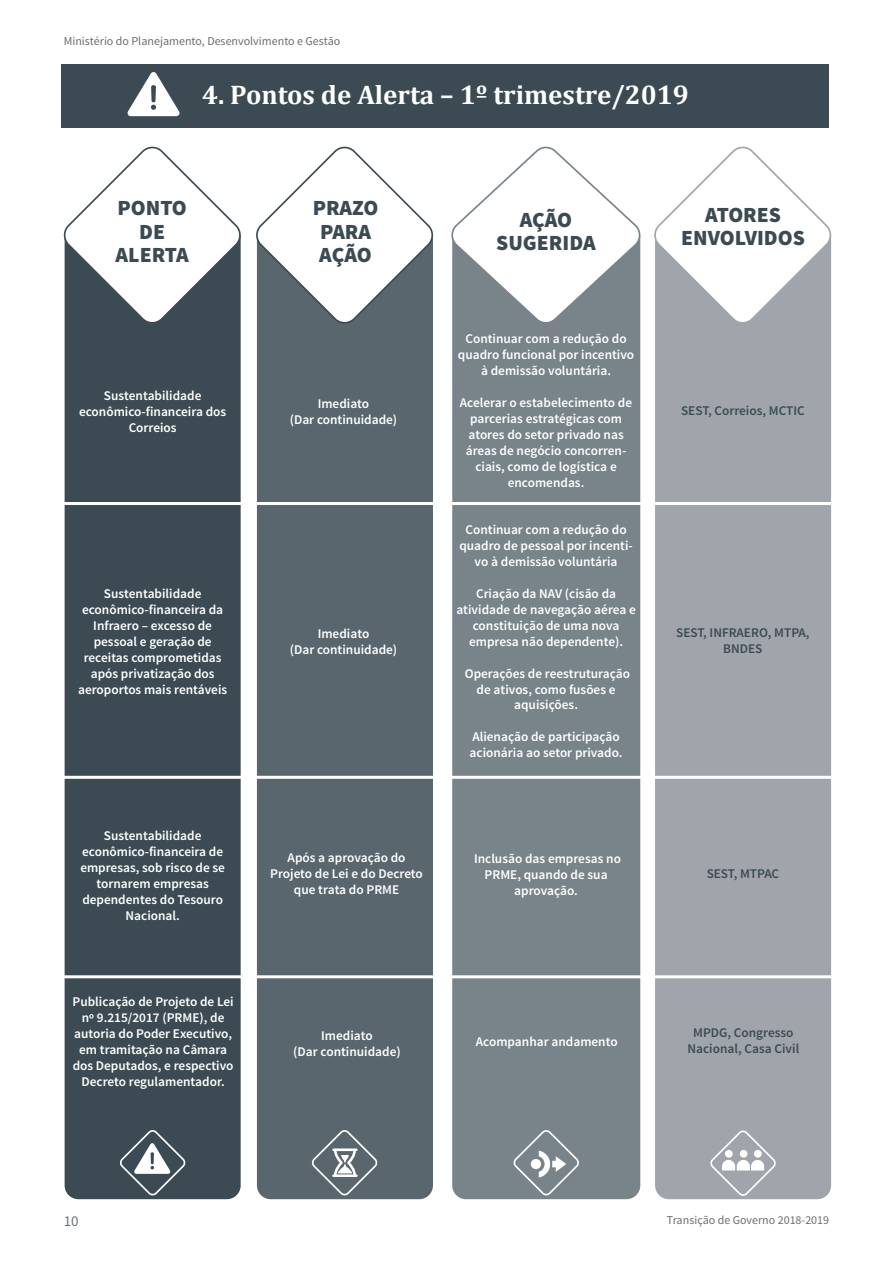
<style>
.page{position:relative;width:893px;height:1263px;background:#fff}
.page>*{position:absolute;margin:0;border:0;box-sizing:border-box;transform-origin:0 0}
.t1{font:700 27px "Cambria";color:#fff}
.t2{font:900 21.6px/23.2px "Source Sans Pro";color:#3c4b53;text-align:center}
.t3{font:15px "Source Sans Pro";color:#69747a}
.t4{font:600 13.35px/15.9px "Source Sans Pro";color:#fff;text-align:center}
.t5{font:600 13.35px/15.9px "Source Sans Pro";color:#3c4b53;text-align:center}
.t6{font:12px "Source Sans Pro";color:#6c6d70}
</style>
<div class="page">
<div style="left:62px;top:64px;width:767px;height:64px;background:#3c4b53"></div>
<svg style="left:127px;top:72px;width:53px;height:44px"></svg>
<div style="left:452px;top:324px;width:188px;height:875px;background:#78838a"></div>
<div style="left:65px;top:324px;width:176px;height:875px;background:#3c4b53"></div>
<svg style="left:64px;top:147px;width:177px;height:177px"></svg>
<div style="left:257px;top:324px;width:176px;height:875px;background:#59666e"></div>
<svg style="left:514px;top:1129px;width:65px;height:66px;background:#8c959b"></svg>
<svg style="left:256px;top:147px;width:177px;height:177px"></svg>
<svg style="left:451px;top:147px;width:189px;height:177px"></svg>
<div style="left:655px;top:324px;width:176px;height:875px;background:#9fa5aa"></div>
<svg style="left:710px;top:1130px;width:66px;height:66px;background:#b0b5b9"></svg>
<svg style="left:654px;top:147px;width:177px;height:177px"></svg>
<svg style="left:312px;top:1129px;width:66px;height:66px;background:#727d84"></svg>
<svg style="left:120px;top:1129px;width:66px;height:66px"></svg>
<hr style="left:64px;top:502px;width:767px;height:3px;background:#fff">
<hr style="left:64px;top:776px;width:767px;height:3px;background:#fff">
<hr style="left:64px;top:975px;width:767px;height:3px;background:#fff">
<p class="t6" style="left:64px;top:34px;width:278px">Ministério do Planejamento, Desenvolvimento e Gestão</p>
<h1 class="t1" style="left:202px;top:76px;width:488px">4. Pontos de Alerta – 1º trimestre/2019</h1>
<h2 class="t2" style="left:116px;top:198px;width:75px">PONTO<br>DE<br>ALERTA</h2>
<h2 class="t2" style="left:313px;top:198px;width:67px">PRAZO<br>PARA<br>AÇÃO</h2>
<h2 class="t2" style="left:496px;top:209px;width:101px">AÇÃO<br>SUGERIDA</h2>
<h2 class="t2" style="left:681px;top:204px;width:125px">ATORES<br>ENVOLVIDOS</h2>
<p class="t4" style="left:79px;top:388px;width:149px">Sustentabilidade econômico-financeira dos<br>Correios</p>
<p class="t4" style="left:78px;top:586px;width:151px">Sustentabilidade econômico-financeira da<br>Infraero – excesso de pessoal e geração de receitas comprometidas após privatização dos aeroportos mais rentáveis</p>
<p class="t4" style="left:80px;top:828px;width:146px">Sustentabilidade econômico-financeira de empresas, sob risco de se tornarem empresas dependentes do Tesouro<br>Nacional.</p>
<p class="t4" style="left:73px;top:994px;width:163px">Publicação de Projeto de Lei nº 9.215/2017 (PRME), de autoria do Poder Executivo, em tramitação na Câmara dos Deputados, e respectivo<br>Decreto regulamentador.</p>
<p class="t4" style="left:290px;top:396px;width:109px">Imediato<br>(Dar continuidade)</p>
<p class="t4" style="left:290px;top:626px;width:109px">Imediato<br>(Dar continuidade)</p>
<p class="t4" style="left:458px;top:331px;width:178px">Continuar com a redução do quadro funcional por incentivo à demissão voluntária.</p>
<p class="t4" style="left:460px;top:395px;width:174px">Acelerar o estabelecimento de parcerias estratégicas com atores do setor privado nas áreas de negócio concorren&shy;ciais, como de logística e encomendas.</p>
<p class="t5" style="left:681px;top:403px;width:125px">SEST, Correios, MCTIC</p>
<p class="t4" style="left:459px;top:522px;width:175px">Continuar com a redução do quadro de pessoal por incenti&shy;vo à demissão voluntária</p>
<p class="t4" style="left:456px;top:586px;width:181px">Criação da NAV (cisão da atividade de navegação aérea e constituição de uma nova empresa não dependente).</p>
<p class="t4" style="left:465px;top:665px;width:167px">Operações de reestruturação de ativos, como fusões e aquisições.</p>
<p class="t4" style="left:470px;top:729px;width:154px;text-align:left">Alienação de participação acionária ao setor privado.</p>
<p class="t5" style="left:676px;top:625px;width:135px">SEST, INFRAERO, MTPA,<br>BNDES</p>
<p class="t4" style="left:270px;top:850px;width:154px">Após a aprovação do<br>Projeto de Lei e do Decreto que trata do PRME</p>
<p class="t4" style="left:474px;top:851px;width:148px">Inclusão das empresas no<br>PRME, quando de sua aprovação.</p>
<p class="t5" style="left:707px;top:866px;width:74px">SEST, MTPAC</p>
<p class="t4" style="left:293px;top:1028px;width:109px">Imediato<br>(Dar continuidade)</p>
<p class="t5" style="left:687px;top:1025px;width:113px">MPDG, Congresso<br>Nacional, Casa Civil</p>
<p class="t4" style="left:476px;top:1034px;width:143px">Acompanhar andamento</p>
<p class="t3" style="left:64px;top:1212px;width:16px">10</p>
<p class="t6" style="left:667px;top:1212px;width:164px">Transição de Governo 2018-2019</p>
</div>
